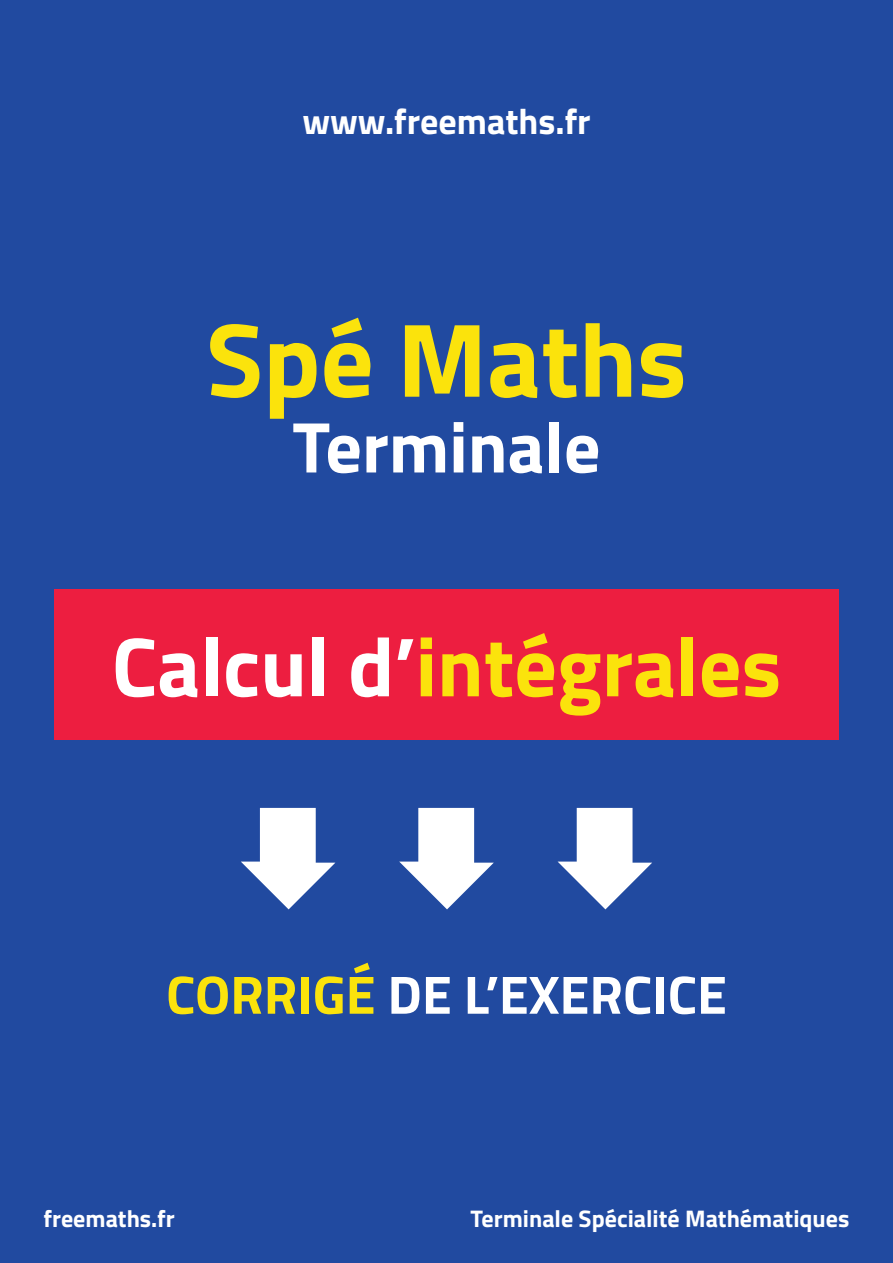
<style>
.page{position:relative;width:893px;height:1263px;background:#214aa0}
.page>*{position:absolute;margin:0;border:0;box-sizing:border-box;transform-origin:0 0}
.t1{font:700 105px "Titillium";color:#fbe30c}
.t2{font:700 84px "Titillium";color:#fbe30c}
.t3{font:700 72px "Titillium";color:#fff}
.t4{font:700 54px "Titillium";color:#fff}
.t5{font:700 36px "Titillium";color:#fff}
.t6{font:700 24px "Titillium";color:#fff}
.s1{color:#fff}
.s2{color:#fbe30c}
</style>
<div class="page">
<svg style="left:241px;top:808px;width:94px;height:101px"></svg>
<svg style="left:399px;top:808px;width:95px;height:101px"></svg>
<svg style="left:558px;top:808px;width:94px;height:101px"></svg>
<div style="left:54px;top:589px;width:785px;height:151px;background:#ed1e40"></div>
<h3 class="t5" style="left:302px;top:94px;width:290px">www.freemaths.fr</h3>
<h1 class="t1" style="left:206px;top:280px;width:482px">Spé Maths</h1>
<h3 class="t3" style="left:292px;top:392px;width:310px">Terminale</h3>
<p class="t2" style="left:112px;top:603px;width:671px"><span class="s1">Calcul d’</span>intégrales</p>
<h3 class="t4" style="left:166px;top:953px;width:562px"><span class="s2">CORRIGÉ</span> DE L’EXERCICE</h3>
<p class="t6" style="left:44px;top:1200px;width:133px">freemaths.fr</p>
<p class="t6" style="left:471px;top:1200px;width:380px">Terminale Spécialité Mathématiques</p>
</div>
